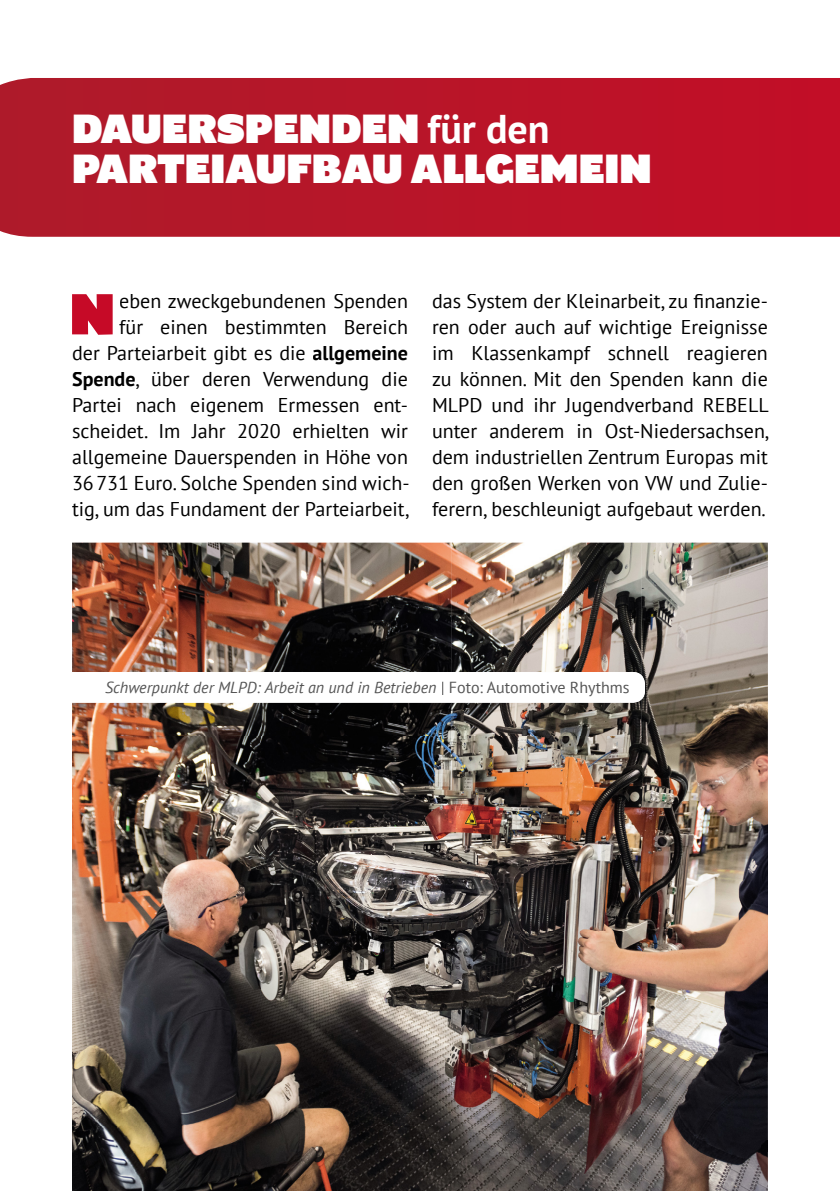
<style>
.page{position:relative;width:840px;height:1191px;background:#fff}
.page>*{position:absolute;margin:0;border:0;box-sizing:border-box;transform-origin:0 0}
.t1{font:56.6px "Shire Derbyshire";color:#c60a27}
.t2{font:40px/40px "Shire Derbyshire";color:#fff}
.t3{font:20px/26px "PT Sans";color:#000;text-align:right}
.t4{font:italic 16px "PT Sans";color:#555}
.s1{font-family:"PT Sans";font-weight:700}
.s2{font-weight:700}
.s3{font-style:normal}
</style>
<div class="page">
<svg style="left:0;top:78px;width:839px;height:159px;background:#b81528"></svg>
<img style="left:72px;top:542px;width:695px;height:649px">
<svg style="left:761px;top:1140px;width:6px;height:11px"></svg>
<div style="left:7px;top:672px;width:637px;height:30px;background:#fff;border-radius:12px"></div>
<h2 class="t2" style="left:72px;top:109px;width:580px">DAUERSPENDEN <span class="s1">für den<br></span>PARTEIAUFBAU ALLGEMEIN</h2>
<p class="t3" style="left:72px;top:288px;width:339px">eben zweckgebundenen Spenden<br>für einen bestimmten Bereich<br>der Parteiarbeit gibt es die <span class="s2">allgemeine Spende</span>, über deren Verwendung die Partei nach eigenem Ermessen ent&shy;scheidet. Im Jahr 2020 erhielten wir allgemeine Dauerspenden in Höhe von 36 731 Euro. Solche Spenden sind wich&shy;tig, um das Fundament der Parteiarbeit,</p>
<p class="t3" style="left:432px;top:288px;width:339px;text-align:justify">das System der Kleinarbeit, zu finanzie&shy;ren oder auch auf wichtige Ereignisse im Klassenkampf schnell reagieren zu können. Mit den Spenden kann die MLPD und ihr Jugendverband REBELL unter anderem in Ost-Niedersachsen, dem industriellen Zentrum Europas mit den großen Werken von VW und Zulie&shy;ferern, beschleunigt aufgebaut werden.</p>
<h1 class="t1" style="left:69px;top:282px;width:47px">N</h1>
<p class="t4" style="left:105px;top:677px;width:526px">Schwerpunkt der MLPD: Arbeit an und in Betrieben <span class="s3">| Foto: Automotive Rhythms</span></p>
</div>
